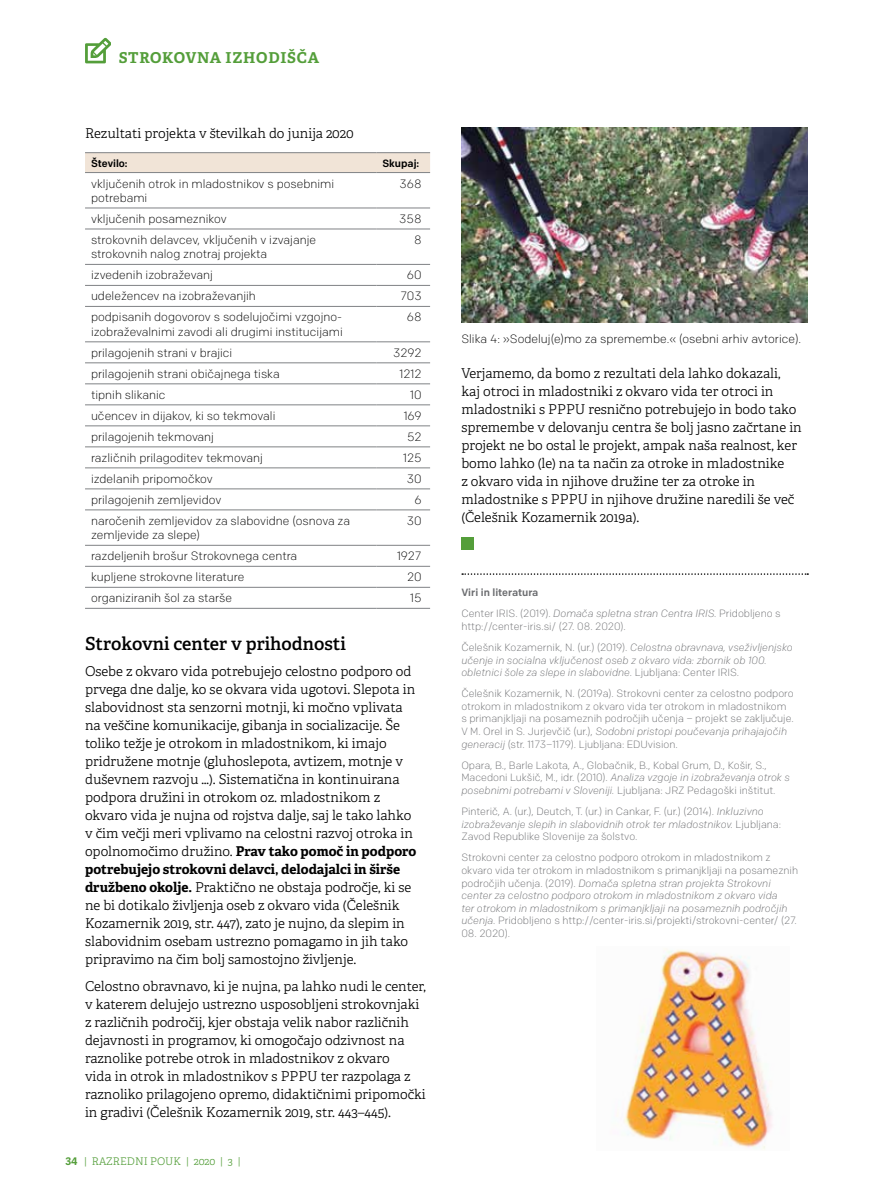
<style>
.page{position:relative;width:893px;height:1191px;background:#fff}
.page>*{position:absolute;margin:0;border:0;box-sizing:border-box;transform-origin:0 0}
.t1{font:600 18px "Adelle";color:#000}
.t2{font:700 15px "Adelle";letter-spacing:.05em;color:#549e3a}
.t3{font:300 13.5px/18px "Adelle";color:#000}
.t4{font:300 12px/14.4px "Chrono";color:#000}
.t5{font:300 10.5px/12.6px "Chrono";color:#6d6e71}
.t6{font:italic 300 10.5px/12.6px "Chrono";color:#6d6e71}
.t7{font:300 10.5px "Adelle";color:#549e3a}
.t8{font:500 10.5px "Chrono";color:#000}
.s1{font-weight:700}
.s2{font-family:"Adelle Sans";font-weight:700}
.s3{font-weight:500}
.s4{font-style:italic}
.s5{font-style:normal}
</style>
<div class="page">
<div style="left:85px;top:153px;width:345px;height:19px;background:#f1e4d7"></div>
<hr style="left:85px;top:208px;width:291px;height:1px;background:#808285">
<hr style="left:376px;top:208px;width:54px;height:1px;background:#808285">
<hr style="left:85px;top:229px;width:291px;height:1px;background:#808285">
<hr style="left:376px;top:229px;width:54px;height:1px;background:#808285">
<hr style="left:85px;top:264px;width:291px;height:1px;background:#808285">
<hr style="left:376px;top:264px;width:54px;height:1px;background:#808285">
<hr style="left:85px;top:285px;width:291px;height:1px;background:#808285">
<hr style="left:376px;top:285px;width:54px;height:1px;background:#808285">
<hr style="left:85px;top:306px;width:291px;height:1px;background:#808285">
<hr style="left:376px;top:306px;width:54px;height:1px;background:#808285">
<hr style="left:85px;top:341px;width:291px;height:1px;background:#808285">
<hr style="left:376px;top:341px;width:54px;height:1px;background:#808285">
<hr style="left:85px;top:362px;width:291px;height:1px;background:#808285">
<hr style="left:376px;top:362px;width:54px;height:1px;background:#808285">
<hr style="left:85px;top:383px;width:291px;height:1px;background:#808285">
<hr style="left:376px;top:383px;width:54px;height:1px;background:#808285">
<hr style="left:85px;top:404px;width:291px;height:1px;background:#808285">
<hr style="left:376px;top:404px;width:54px;height:1px;background:#808285">
<hr style="left:85px;top:425px;width:291px;height:1px;background:#808285">
<hr style="left:376px;top:425px;width:54px;height:1px;background:#808285">
<hr style="left:85px;top:446px;width:291px;height:1px;background:#808285">
<hr style="left:376px;top:446px;width:54px;height:1px;background:#808285">
<hr style="left:85px;top:467px;width:291px;height:1px;background:#808285">
<hr style="left:376px;top:467px;width:54px;height:1px;background:#808285">
<hr style="left:85px;top:488px;width:291px;height:1px;background:#808285">
<hr style="left:376px;top:488px;width:54px;height:1px;background:#808285">
<hr style="left:85px;top:509px;width:291px;height:1px;background:#808285">
<hr style="left:376px;top:509px;width:54px;height:1px;background:#808285">
<hr style="left:85px;top:545px;width:291px;height:1px;background:#808285">
<hr style="left:376px;top:545px;width:54px;height:1px;background:#808285">
<hr style="left:85px;top:566px;width:291px;height:1px;background:#808285">
<hr style="left:376px;top:566px;width:54px;height:1px;background:#808285">
<hr style="left:85px;top:587px;width:291px;height:1px;background:#808285">
<hr style="left:376px;top:587px;width:54px;height:1px;background:#808285">
<hr style="left:85px;top:608px;width:291px;height:1px;background:#808285">
<hr style="left:376px;top:608px;width:54px;height:1px;background:#808285">
<hr style="left:85px;top:152px;width:291px;height:1px;background:#808285">
<hr style="left:376px;top:152px;width:54px;height:1px;background:#808285">
<hr style="left:85px;top:172px;width:291px;height:1px;background:#808285">
<hr style="left:376px;top:172px;width:54px;height:1px;background:#808285">
<svg style="left:462px;top:573px;width:346px;height:2px"></svg>
<img style="left:461px;top:128px;width:347px;height:194px">
<div style="left:461px;top:537px;width:13px;height:13px;background:#549e3a"></div>
<img style="left:617px;top:949px;width:156px;height:200px">
<svg style="left:85px;top:38px;width:26px;height:25px"></svg>
<p class="t2" style="left:119px;top:48px;width:202px">STROKOVNA IZHODIŠČA</p>
<p class="t3" style="left:85px;top:124px;width:270px">Rezultati projekta v številkah do junija 2020</p>
<p class="t8" style="left:91px;top:156px;width:38px">Število:</p>
<p class="t8" style="left:382px;top:156px;width:38px">Skupaj:</p>
<p class="t4" style="left:91px;top:176px;width:245px">vključenih otrok in mladostnikov s posebnimi potrebami</p>
<p class="t4" style="left:400px;top:176px;width:23px">368</p>
<p class="t4" style="left:91px;top:211px;width:137px">vključenih posameznikov</p>
<p class="t4" style="left:399px;top:211px;width:24px">358</p>
<p class="t4" style="left:91px;top:232px;width:227px">strokovnih delavcev, vključenih v izvajanje strokovnih nalog znotraj projekta</p>
<p class="t4" style="left:414px;top:232px;width:9px">8</p>
<p class="t4" style="left:91px;top:268px;width:123px">izvedenih izobraževanj</p>
<p class="t4" style="left:407px;top:268px;width:16px">60</p>
<p class="t4" style="left:91px;top:289px;width:166px">udeležencev na izobraževanjih</p>
<p class="t4" style="left:401px;top:289px;width:22px">703</p>
<p class="t4" style="left:91px;top:310px;width:253px">podpisanih dogovorov s sodelujočimi vzgojno&shy;izobraževalnimi zavodi ali drugimi institucijami</p>
<p class="t4" style="left:407px;top:310px;width:16px">68</p>
<p class="t4" style="left:91px;top:345px;width:143px">prilagojenih strani v brajici</p>
<p class="t4" style="left:393px;top:345px;width:30px">3292</p>
<p class="t4" style="left:91px;top:366px;width:190px">prilagojenih strani običajnega tiska</p>
<p class="t4" style="left:399px;top:366px;width:24px">1212</p>
<p class="t4" style="left:91px;top:387px;width:76px">tipnih slikanic</p>
<p class="t4" style="left:410px;top:387px;width:13px">10</p>
<p class="t4" style="left:91px;top:408px;width:186px">učencev in dijakov, ki so tekmovali</p>
<p class="t4" style="left:404px;top:408px;width:19px">169</p>
<p class="t4" style="left:91px;top:429px;width:125px">prilagojenih tekmovanj</p>
<p class="t4" style="left:407px;top:429px;width:16px">52</p>
<p class="t4" style="left:91px;top:450px;width:173px">različnih prilagoditev tekmovanj</p>
<p class="t4" style="left:403px;top:450px;width:20px">125</p>
<p class="t4" style="left:91px;top:471px;width:123px">izdelanih pripomočkov</p>
<p class="t4" style="left:407px;top:471px;width:16px">30</p>
<p class="t4" style="left:91px;top:492px;width:132px">prilagojenih zemljevidov</p>
<p class="t4" style="left:414px;top:492px;width:9px">6</p>
<p class="t4" style="left:91px;top:513px;width:260px">naročenih zemljevidov za slabovidne (osnova za zemljevide za slepe)</p>
<p class="t4" style="left:407px;top:513px;width:16px">30</p>
<p class="t4" style="left:91px;top:549px;width:208px">razdeljenih brošur Strokovnega centra</p>
<p class="t4" style="left:397px;top:549px;width:26px">1927</p>
<p class="t4" style="left:91px;top:570px;width:155px">kupljene strokovne literature</p>
<p class="t4" style="left:407px;top:570px;width:16px">20</p>
<p class="t4" style="left:91px;top:591px;width:143px">organiziranih šol za starše</p>
<p class="t4" style="left:410px;top:591px;width:13px">15</p>
<h1 class="t1" style="left:85px;top:632px;width:262px">Strokovni center v prihodnosti</h1>
<p class="t3" style="left:85px;top:662px;width:333px">Osebe z okvaro vida potrebujejo celostno podporo od prvega dne dalje, ko se okvara vida ugotovi. Slepota in slabovidnost sta senzorni motnji, ki močno vplivata na veščine komunikacije, gibanja in socializacije. Še toliko težje je otrokom in mladostnikom, ki imajo pridružene motnje (gluhoslepota, avtizem, motnje v duševnem razvoju …). Sistematična in kontinuirana podpora družini in otrokom oz. mladostnikom z okvaro vida je nujna od rojstva dalje, saj le tako lahko v čim večji meri vplivamo na celostni razvoj otroka in opolnomočimo družino. <span class="s1">Prav tako pomoč in podporo potrebujejo strokovni delavci, delodajalci in širše družbeno okolje.</span> Praktično ne obstaja področje, ki se ne bi dotikalo življenja oseb z okvaro vida (Čelešnik Kozamernik 2019, str. 447), zato je nujno, da slepim in slabovidnim osebam ustrezno pomagamo in jih tako pripravimo na čim bolj samostojno življenje.</p>
<p class="t3" style="left:85px;top:977px;width:342px">Celostno obravnavo, ki je nujna, pa lahko nudi le center, v katerem delujejo ustrezno usposobljeni strokovnjaki z različnih področij, kjer obstaja velik nabor različnih dejavnosti in programov, ki omogočajo odzivnost na raznolike potrebe otrok in mladostnikov z okvaro<br>vida in otrok in mladostnikov s PPPU ter razpolaga z raznoliko prilagojeno opremo, didaktičnimi pripomočki in gradivi (Čelešnik Kozamernik 2019, str. 443–445).</p>
<p class="t7" style="left:65px;top:1154px;width:177px"><span class="s2">34</span> | RAZREDNI POUK | 2020 | 3 |</p>
<p class="t4" style="left:461px;top:331px;width:341px">Slika 4: »Sodeluj(e)mo za spremembe.« (osebni arhiv avtorice).</p>
<p class="t3" style="left:461px;top:364px;width:342px">Verjamemo, da bomo z rezultati dela lahko dokazali, kaj otroci in mladostniki z okvaro vida ter otroci in mladostniki s PPPU resnično potrebujejo in bodo tako spremembe v delovanju centra še bolj jasno začrtane in projekt ne bo ostal le projekt, ampak naša realnost, ker bomo lahko (le) na ta način za otroke in mladostnike<br>z okvaro vida in njihove družine ter za otroke in mladostnike s PPPU in njihove družine naredili še več (Čelešnik Kozamernik 2019a).</p>
<p class="t5" style="left:461px;top:582px;width:321px;line-height:21.1px"><span class="s3">Viri in literatura<br></span>Center IRIS. (2019). <span class="s4">Domača spletna stran Centra IRIS.</span> Pridobljeno s</p>
<p class="t5" style="left:461px;top:615px;width:333px;line-height:21.1px">http://center-iris.si/ (27. 08. 2020).<br>Čelešnik Kozamernik, N. (ur.) (2019). <span class="s4">Celostna obravnava, vseživljenjsko</span></p>
<p class="t6" style="left:461px;top:653px;width:307px">učenje in socialna vključenost oseb z okvaro vida: zbornik ob 100. obletnici šole za slepe in slabovidne. <span class="s5">Ljubljana: Center IRIS.</span></p>
<p class="t5" style="left:461px;top:687px;width:334px">Čelešnik Kozamernik, N. (2019a). Strokovni center za celostno podporo otrokom in mladostnikom z okvaro vida ter otrokom in mladostnikom s primanjkljaji na posameznih področjih učenja – projekt se zaključuje.<br>V M. Orel in S. Jurjevčič (ur.), <span class="s4">Sodobni pristopi poučevanja prihajajočih generacij</span> (str. 1173–1179). Ljubljana: EDUvision.</p>
<p class="t5" style="left:461px;top:758px;width:330px">Opara, B., Barle Lakota, A., Globačnik, B., Kobal Grum, D., Košir, S.,<br>Macedoni Lukšič, M., idr. (2010). <span class="s4">Analiza vzgoje in izobraževanja otrok s posebnimi potrebami v Sloveniji.</span> Ljubljana: JRZ Pedagoški inštitut.</p>
<p class="t5" style="left:461px;top:805px;width:321px">Pinterič, A. (ur.), Deutch, T. (ur.) in Cankar, F. (ur.) (2014). <span class="s4">Inkluzivno izobraževanje slepih in slabovidnih otrok ter mladostnikov.</span> Ljubljana:<br>Zavod Republike Slovenije za šolstvo.</p>
<p class="t5" style="left:461px;top:851px;width:338px">Strokovni center za celostno podporo otrokom in mladostnikom z okvaro vida ter otrokom in mladostnikom s primanjkljaji na posameznih področjih učenja. (2019). <span class="s4">Domača spletna stran projekta Strokovni center za celostno podporo otrokom in mladostnikom z okvaro vida<br>ter otrokom in mladostnikom s primanjkljaji na posameznih področjih učenja.</span> Pridobljeno s http://center-iris.si/projekti/strokovni-center/ (27.</p>
<p class="t5" style="left:461px;top:927px;width:50px">08. 2020).</p>
</div>
